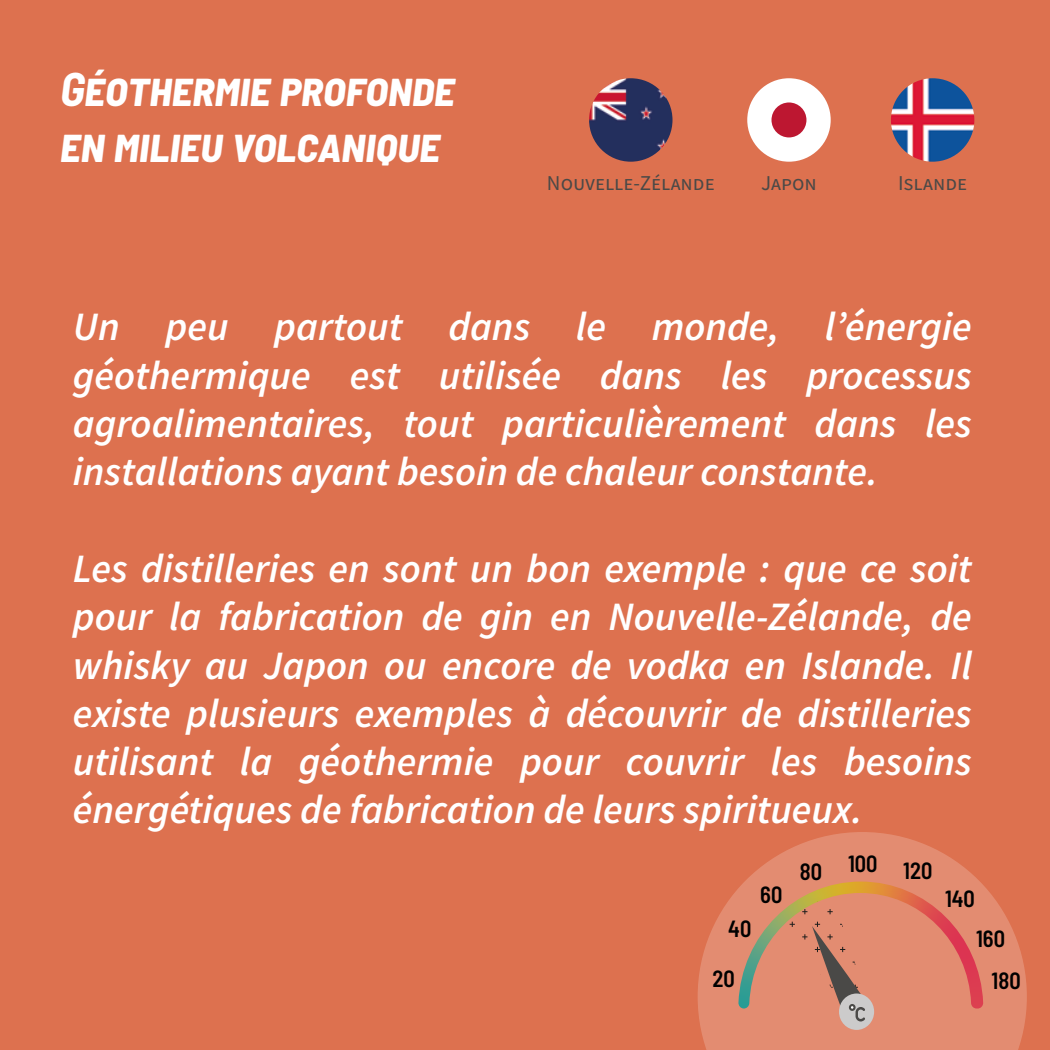
<style>
.page{position:relative;width:1050px;height:1050px;background:#dd714f}
.page>*{position:absolute;margin:0;border:0;box-sizing:border-box;transform-origin:0 0}
.t1{font:italic 700 semi-condensed 47.25px/56.7px "Barlow";color:#fff}
.t2{font:italic 600 40.25px/48.3px "Source Sans Pro";color:#fff;text-align:justify}
.t3{font:600 semi-condensed 23.45px "Barlow";color:#010101;scale:.96 1}
.t4{font:21.18px "Source Sans Pro";color:#4a4947}
</style>
<div class="page">
<svg style="left:698px;top:832px;width:329px;height:218px;fill:#e38c71"></svg>
<div style="left:839px;top:994px;width:35px;height:36px;background:#cccbcb;border-radius:50%"></div>
<svg style="left:738px;top:882px;width:245px;height:142px;background:#d8896e"></svg>
<img style="left:589px;top:78px;width:84px;height:84px;border-radius:42px">
<img style="left:891px;top:78px;width:83px;height:84px;border-radius:42px">
<div style="left:747px;top:78px;width:84px;height:84px;background:#fff;border-radius:50%"></div>
<div style="left:772px;top:102px;width:34px;height:35px;background:#bd1731;border-radius:50%"></div>
<p class="t1" style="left:60px;top:59px;width:396px">Géothermie profonde en milieu volcanique</p>
<p class="t4" style="left:547px;top:170px;width:169px">NOUVELLE-ZÉLANDE</p>
<p class="t4" style="left:761px;top:170px;width:57px">JAPON</p>
<p class="t4" style="left:898px;top:170px;width:71px">ISLANDE</p>
<p class="t2" style="left:73px;top:302px;width:900px">Un peu partout dans le monde, l’énergie géothermique est utilisée dans les processus agroalimentaires, tout particulièrement dans les installations ayant besoin de chaleur constante.</p>
<p class="t2" style="left:73px;top:544px;width:901px">Les distilleries en sont un bon exemple : que ce soit pour la fabrication de gin en Nouvelle-Zélande, de whisky au Japon ou encore de vodka en Islande. Il existe plusieurs exemples à découvrir de distilleries utilisant la géothermie pour couvrir les besoins énergétiques de fabrication de leurs spiritueux.</p>
<p class="t3" style="left:848px;top:849px;width:32px">100</p>
<p class="t3" style="left:800px;top:857px;width:25px">80</p>
<p class="t3" style="left:903px;top:856px;width:32px">120</p>
<p class="t3" style="left:728px;top:914px;width:25px">40</p>
<p class="t3" style="left:760px;top:880px;width:25px">60</p>
<p class="t3" style="left:945px;top:884px;width:33px">140</p>
<p class="t3" style="left:976px;top:924px;width:32px">160</p>
<p class="t3" style="left:712px;top:964px;width:25px">20</p>
<p class="t3" style="left:992px;top:966px;width:32px">180</p>
</div>
